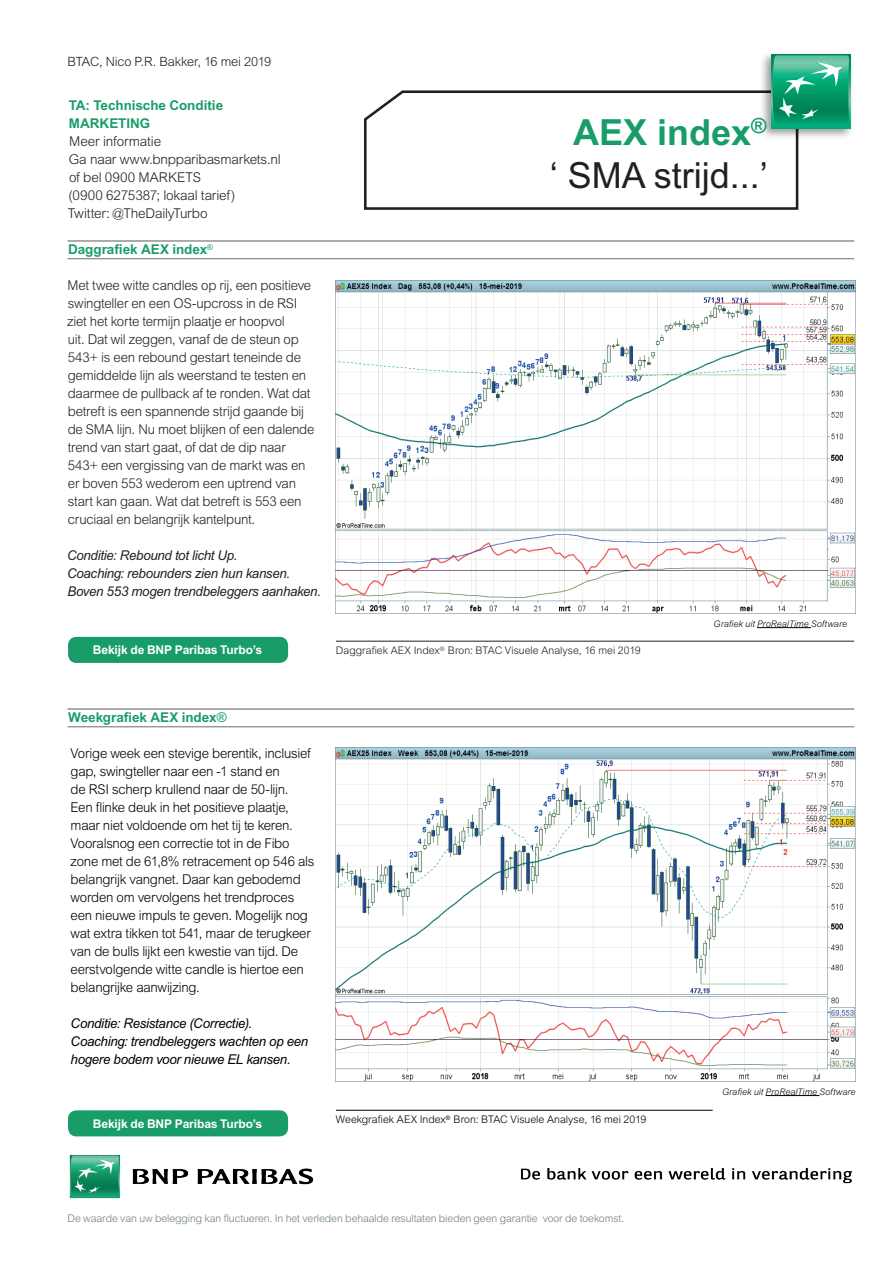
<style>
.page{position:relative;width:893px;height:1263px;background:#fff}
.page>*{position:absolute;margin:0;border:0;box-sizing:border-box;transform-origin:0 0}
.t1{font:36px/43.2px "Arial MT Std";color:#231f20;text-align:right}
.t2{font:300 13.5px/18px "Arial MT Std";letter-spacing:-.02em;color:#231f20}
.t3{font:300 13.5px/18px "Arial MT Std";letter-spacing:-.02em;color:#000001}
.t4{font:italic 13.5px/18px "Arial MT Std";letter-spacing:-.02em;color:#231f20}
.t5{font:italic 13.5px/18px "Arial MT Std";letter-spacing:-.02em;color:#000001}
.t6{font:700 13.5px/18px "Arial MT Std";letter-spacing:-.005em;color:#199d68}
.t7{font:300 12.75px "Arial MT Std";letter-spacing:-.01em;color:#231f20}
.t8{font:700 12px "Arial MT Std";letter-spacing:-.01em;color:#fff}
.t9{font:300 10.5px "Arial MT Std";letter-spacing:-.01em;color:#6f7e85}
.t10{font:300 10.5px "Arial MT Std";color:#000001}
.t11{font:300 10.5px "Arial MT Std";color:#231f20}
.t12{font:italic 300 9px "Arial MT Std";letter-spacing:.005em;color:#000001}
.s1{font-weight:700;color:#199d68}
.s2{font-weight:400}
</style>
<div class="page">
<hr style="left:68px;top:240px;width:786px;height:2px;background:#6c6d70">
<hr style="left:68px;top:258px;width:786px;height:1px;background:#6c6d70">
<hr style="left:68px;top:708px;width:786px;height:2px;background:#6c6d70">
<hr style="left:68px;top:726px;width:786px;height:1px;background:#6c6d70">
<img style="left:336px;top:280px;width:519px;height:333px">
<img style="left:336px;top:748px;width:519px;height:333px">
<hr style="left:336px;top:641px;width:518px;height:1px;background:#231f20">
<hr style="left:336px;top:1110px;width:377px;height:1px;background:#000001">
<div style="left:68px;top:637px;width:220px;height:26px;background:#199d68;border-radius:9px"></div>
<div style="left:68px;top:1110px;width:220px;height:26px;background:#199d68;border-radius:9px"></div>
<img style="left:521px;top:1167px;width:331px;height:17px">
<svg style="left:364px;top:90px;width:435px;height:120px"></svg>
<img style="left:756px;top:54px;width:96px;height:88px">
<svg style="left:771px;top:54px;width:80px;height:74px"></svg>
<svg style="left:772px;top:55px;width:77px;height:71px;background:#2cab81"></svg>
<hr style="left:757px;top:627px;width:54px;height:1px;background:#000001">
<hr style="left:766px;top:1095px;width:53px;height:1px;background:#000001">
<img style="left:69px;top:1155px;width:245px;height:44px">
<p class="t7" style="left:68px;top:54px;width:205px">BTAC, Nico P.R. Bakker, 16 mei 2019</p>
<p class="t6" style="left:69px;top:96px;width:156px">TA: Technische Conditie<br>MARKETING</p>
<p class="t2" style="left:68px;top:133px;width:214px">Meer informatie<br>Ga naar www.bnpparibasmarkets.nl of bel 0900 MARKETS<br>(0900 6275387; lokaal tarief)<br>Twitter: @TheDailyTurbo</p>
<p class="t6" style="left:68px;top:240px;width:146px">Daggrafiek AEX index<sup>®</sup></p>
<p class="t2" style="left:67px;top:277px;width:249px">Met twee witte candles op rij, een positieve swingteller en een OS-upcross in de RSI ziet het korte termijn plaatje er hoopvol<br>uit. Dat wil zeggen, vanaf de de steun op 543+ is een rebound gestart teneinde de gemiddelde lijn als weerstand te testen en daarmee de pullback af te ronden. Wat dat betreft is een spannende strijd gaande bij de SMA lijn. Nu moet blijken of een dalende trend van start gaat, of dat de dip naar 543+ een vergissing van de markt was en er boven 553 wederom een uptrend van start kan gaan. Wat dat betreft is 553 een cruciaal en belangrijk kantelpunt.</p>
<p class="t4" style="left:67px;top:546px;width:255px">Conditie: Rebound tot licht Up.<br>Coaching: rebounders zien hun kansen.<br>Boven 553 mogen trendbeleggers aanhaken.</p>
<p class="t8" style="left:93px;top:643px;width:171px">Bekijk de BNP Paribas Turbo’s</p>
<h1 class="t1" style="left:550px;top:110px;width:220px"><span class="s1">AEX index</span><sup>®<br></sup>‘ SMA strijd...’</h1>
<p class="t11" style="left:336px;top:644px;width:306px">Daggrafiek AEX Index<sup>®</sup> Bron: BTAC Visuele Analyse, 16 mei 2019</p>
<p class="t12" style="left:714px;top:618px;width:135px">Grafiek uit ProRealTime Software</p>
<p class="t6" style="left:68px;top:708px;width:160px">Weekgrafiek AEX index<span class="s2">®</span></p>
<p class="t3" style="left:71px;top:745px;width:245px">Vorige week een stevige berentik, inclusief gap, swingteller naar een -1 stand en<br>de RSI scherp krullend naar de 50-lijn.<br>Een flinke deuk in het positieve plaatje, maar niet voldoende om het tij te keren.<br>Vooralsnog een correctie tot in de Fibo zone met de 61,8% retracement op 546 als belangrijk vangnet. Daar kan gebodemd worden om vervolgens het trendproces een nieuwe impuls te geven. Mogelijk nog wat extra tikken tot 541, maar de terugkeer van de bulls lijkt een kwestie van tijd. De eerstvolgende witte candle is hiertoe een belangrijke aanwijzing.</p>
<p class="t5" style="left:71px;top:1014px;width:239px">Conditie: Resistance (Correctie).<br>Coaching: trendbeleggers wachten op een hogere bodem voor nieuwe EL kansen.</p>
<p class="t8" style="left:93px;top:1116px;width:171px">Bekijk de BNP Paribas Turbo’s</p>
<p class="t10" style="left:336px;top:1113px;width:312px">Weekgrafiek AEX Index<sup>®</sup> Bron: BTAC Visuele Analyse, 16 mei 2019</p>
<p class="t12" style="left:722px;top:1086px;width:135px">Grafiek uit ProRealTime Software</p>
<p class="t9" style="left:68px;top:1212px;width:558px">De waarde van uw belegging kan fluctueren. In het verleden behaalde resultaten bieden geen garantie voor de toekomst.</p>
</div>
